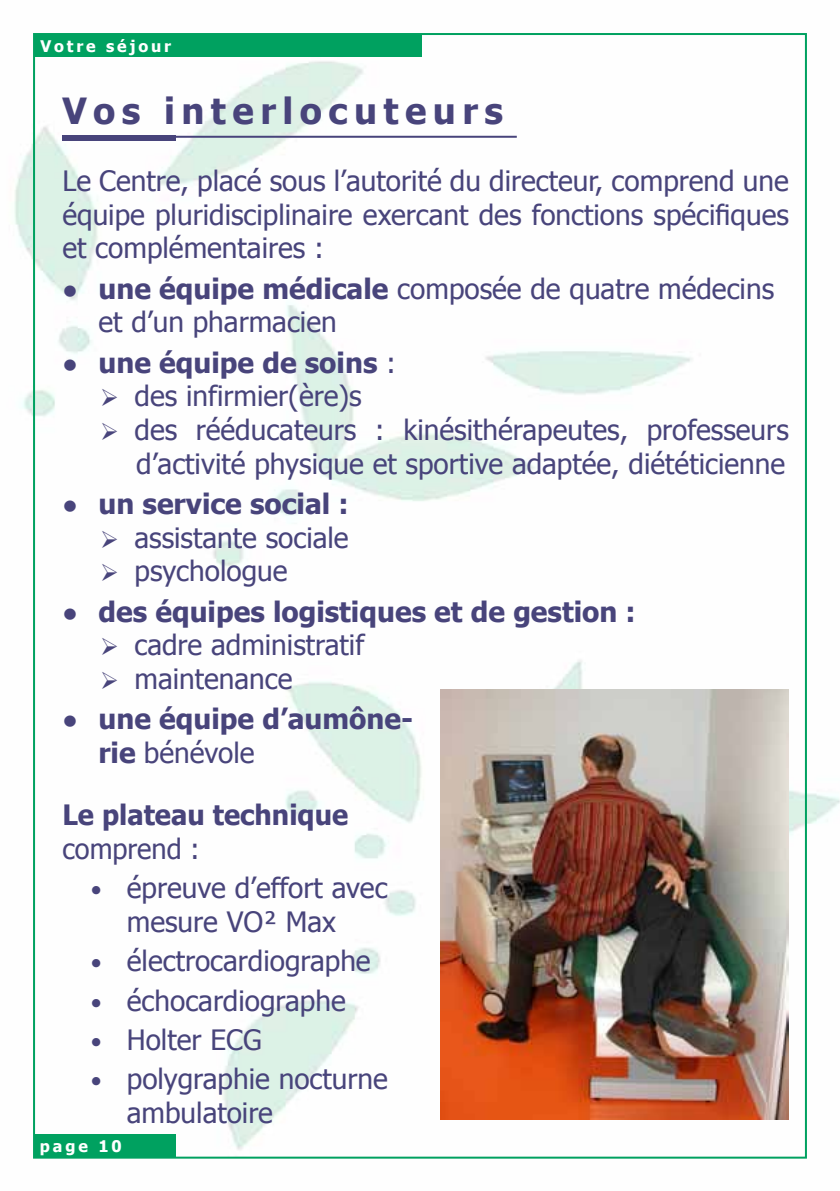
<style>
.page{position:relative;width:840px;height:1191px;background:#fff}
.page>*{position:absolute;margin:0;border:0;box-sizing:border-box;transform-origin:0 0}
.t1{font:700 36px "Tahoma";letter-spacing:.18em;color:#48447b}
.t2{font:28px/33.6px "Tahoma";color:#48447b}
.t3{font:700 28px/33.6px "Tahoma";color:#48447b}
.t4{font:700 16px "Tahoma";letter-spacing:.18em;color:#fff}
.s1{font-weight:700;font-size:24px}
.s2{font-weight:700}
.s3{font-size:24px}
.s4{font-weight:400}
</style>
<div class="page">
<img style="left:14px;top:33px;width:825px;height:1126px">
<hr style="left:63px;top:136px;width:453px;height:2px;background:#48447b">
<div style="left:62px;top:136px;width:114px;height:5px;background:#48447b"></div>
<img style="left:440px;top:689px;width:348px;height:430px">
<div style="left:34px;top:1134px;width:142px;height:22px;background:#00a160"></div>
<div style="left:34px;top:34px;width:387px;height:22px;background:#00a160"></div>
<svg style="left:102px;top:389px;width:15px;height:17px"></svg>
<svg style="left:102px;top:422px;width:15px;height:18px"></svg>
<svg style="left:102px;top:530px;width:15px;height:18px"></svg>
<svg style="left:102px;top:563px;width:15px;height:18px"></svg>
<svg style="left:102px;top:638px;width:15px;height:17px"></svg>
<svg style="left:102px;top:671px;width:15px;height:18px"></svg>
<p class="t4" style="left:40px;top:35px;width:132px">Votre séjour</p>
<p class="t1" style="left:62px;top:86px;width:442px">Vos interlocuteurs</p>
<p class="t2" style="left:62px;top:163px;width:727px;text-align:justify">Le Centre, placé sous l’autorité du directeur, comprend une équipe pluridisciplinaire exercant des fonctions spécifiques et complémentaires :</p>
<p class="t2" style="left:98px;top:270px;width:676px;text-indent:-36px"><span class="s1">•</span> <span class="s2">une équipe médicale</span> composée de quatre médecins et d’un pharmacien</p>
<p class="t2" style="left:134px;top:344px;width:655px;text-indent:-72px"><span class="s1">•</span> <span class="s2">une équipe de soins</span> :<br>des infirmier(ère)s<br>des rééducateurs : kinésithérapeutes, professeurs d’activité physique et sportive adaptée, diététicienne</p>
<p class="t2" style="left:134px;top:486px;width:216px;text-align:justify;text-indent:-72px"><span class="s1">•</span> <span class="s2">un service social : </span>assistante sociale psychologue</p>
<p class="t3" style="left:134px;top:593px;width:502px;text-indent:-72px"><span class="s3">•</span> des équipes logistiques et de gestion : <span class="s4">cadre administratif<br>maintenance</span></p>
<p class="t3" style="left:98px;top:700px;width:316px;text-indent:-36px"><span class="s3">•</span> une équipe d’aumône&shy;rie <span class="s4">bénévole</span></p>
<p class="t3" style="left:62px;top:796px;width:287px">Le plateau technique</p>
<p class="t2" style="left:62px;top:830px;width:139px">comprend :</p>
<p class="t2" style="left:91px;top:870px;width:298px;text-align:center"><span class="s3">•</span> épreuve d’effort avec mesure VO² Max</p>
<p class="t2" style="left:91px;top:943px;width:281px"><span class="s3">•</span> électrocardiographe</p>
<p class="t2" style="left:91px;top:982px;width:256px"><span class="s3">•</span> échocardiographe</p>
<p class="t2" style="left:91px;top:1021px;width:172px"><span class="s3">•</span> Holter ECG</p>
<p class="t2" style="left:127px;top:1060px;width:262px;text-indent:-36px"><span class="s3">•</span> polygraphie nocturne ambulatoire</p>
<p class="t4" style="left:40px;top:1134px;width:83px">page 10</p>
</div>
